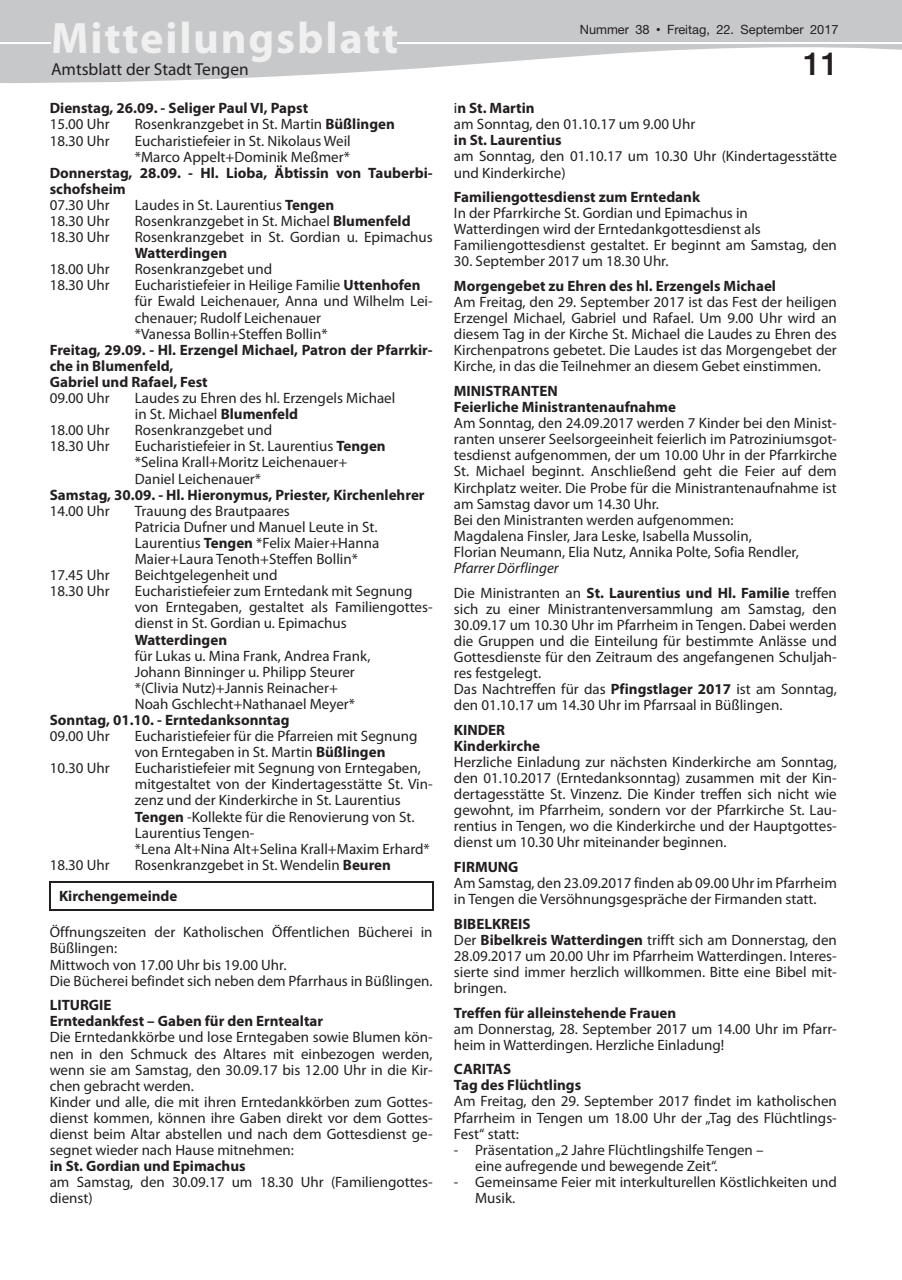
<style>
.page{position:relative;width:902px;height:1280px;background:#fff}
.page>*{position:absolute;margin:0;border:0;box-sizing:border-box;transform-origin:0 0}
.t1{font:700 44.25px "Myriad Pro";letter-spacing:.04em;color:#f0f0f1}
.t2{font:500 31.95px "Helvetica Neue";color:#231f20}
.t3{font:17.4px "Myriad Pro";color:#231f20}
.t4{font:15px/16px "Myriad Pro";color:#231f20}
.t5{font:700 15px/16px "Myriad Pro";color:#231f20}
.t6{font:12.75px "Helvetica Neue";color:#231f20}
.s1{font-size:12.9px}
.s2{font-family:"M Twentieth Century";font-weight:500}
.s3{font-weight:700}
.s4{font-weight:400;font-style:italic}
.s5{font-weight:400}
</style>
<div class="page">
<svg style="left:1px;top:0;width:900px;height:83px;fill:#c7c8ca"></svg>
<svg style="left:0;top:0;width:1px;height:83px"></svg>
<div style="left:53px;top:22px;width:344px;height:40px;background:#c7c8ca"></div>
<hr style="left:0;top:42px;width:51px;height:1px;background:#fff">
<hr style="left:397px;top:42px;width:504px;height:1px;background:#fff">
<hr style="left:50px;top:881px;width:384px;height:1px;background:#231f20">
<svg style="left:50px;top:882px;width:1px;height:27px"></svg>
<hr style="left:432px;top:882px;width:2px;height:27px;background:#231f20">
<hr style="left:50px;top:909px;width:384px;height:1px;background:#231f20">
<h1 class="t1" style="left:51px;top:9px;width:349px">Mitteilungsblatt</h1>
<p class="t6" style="left:579px;top:22px;width:260px">Nummer <span class="s1">38</span> <span class="s2">•</span> Freitag, 22. September 2017</p>
<p class="t3" style="left:51px;top:59px;width:199px">Amtsblatt der Stadt Tengen</p>
<h2 class="t2" style="left:803px;top:45px;width:37px">11</h2>
<p class="t5" style="left:50px;top:100px;width:260px">Dienstag, 26.09. - Seliger Paul VI, Papst</p>
<p class="t4" style="left:50px;top:116px;width:62px">15.00 Uhr</p>
<p class="t4" style="left:135px;top:116px;width:261px">Rosenkranzgebet in St. Martin <span class="s3">Büßlingen</span></p>
<p class="t4" style="left:50px;top:132px;width:62px">18.30 Uhr</p>
<p class="t4" style="left:135px;top:132px;width:217px">Eucharistiefeier in St. Nikolaus Weil *Marco Appelt+Dominik Meßmer*</p>
<p class="t5" style="left:50px;top:164px;width:384px">Donnerstag, 28.09. - Hl. Lioba, Äbtissin von Tauberbi&shy;schofsheim</p>
<p class="t4" style="left:50px;top:197px;width:62px">07.30 Uhr</p>
<p class="t4" style="left:135px;top:197px;width:201px">Laudes in St. Laurentius <span class="s3">Tengen</span></p>
<p class="t4" style="left:50px;top:213px;width:62px">18.30 Uhr</p>
<p class="t4" style="left:135px;top:213px;width:277px">Rosenkranzgebet in St. Michael <span class="s3">Blumenfeld</span></p>
<p class="t4" style="left:50px;top:229px;width:62px">18.30 Uhr</p>
<p class="t4" style="left:135px;top:229px;width:299px">Rosenkranzgebet in St. Gordian u. Epimachus</p>
<p class="t5" style="left:135px;top:245px;width:94px">Watterdingen</p>
<p class="t4" style="left:50px;top:261px;width:62px">18.00 Uhr</p>
<p class="t4" style="left:135px;top:261px;width:139px">Rosenkranzgebet und</p>
<p class="t4" style="left:50px;top:277px;width:62px">18.30 Uhr</p>
<p class="t4" style="left:135px;top:277px;width:299px">Eucharistiefeier in Heilige Familie <span class="s3">Uttenhofen </span>für Ewald Leichenauer, Anna und Wilhelm Lei&shy;chenauer; Rudolf Leichenauer<br>*Vanessa Bollin+Steffen Bollin*</p>
<p class="t5" style="left:50px;top:341px;width:384px">Freitag, 29.09. - Hl. Erzengel Michael, Patron der Pfarrkir&shy;che in Blumenfeld,<br>Gabriel und Rafael, Fest</p>
<p class="t4" style="left:50px;top:390px;width:62px">09.00 Uhr</p>
<p class="t4" style="left:135px;top:390px;width:262px">Laudes zu Ehren des hl. Erzengels Michael in St. Michael <span class="s3">Blumenfeld</span></p>
<p class="t4" style="left:50px;top:422px;width:62px">18.00 Uhr</p>
<p class="t4" style="left:135px;top:422px;width:139px">Rosenkranzgebet und</p>
<p class="t4" style="left:50px;top:438px;width:62px">18.30 Uhr</p>
<p class="t4" style="left:135px;top:438px;width:252px">Eucharistiefeier in St. Laurentius <span class="s3">Tengen </span>*Selina Krall+Moritz Leichenauer+<br>Daniel Leichenauer*</p>
<p class="t5" style="left:50px;top:486px;width:376px">Samstag, 30.09. - Hl. Hieronymus, Priester, Kirchenlehrer</p>
<p class="t4" style="left:50px;top:502px;width:62px">14.00 Uhr</p>
<p class="t4" style="left:135px;top:502px;width:246px">Trauung des Brautpaares<br>Patricia Dufner und Manuel Leute in St.<br>Laurentius <span class="s3">Tengen</span> *Felix Maier+Hanna Maier+Laura Tenoth+Steffen Bollin*</p>
<p class="t4" style="left:50px;top:567px;width:62px">17.45 Uhr</p>
<p class="t4" style="left:135px;top:567px;width:144px">Beichtgelegenheit und</p>
<p class="t4" style="left:50px;top:583px;width:62px">18.30 Uhr</p>
<p class="t4" style="left:135px;top:583px;width:299px">Eucharistiefeier zum Erntedank mit Segnung von Erntegaben, gestaltet als Familiengottes&shy;dienst in St. Gordian u. Epimachus</p>
<p class="t5" style="left:135px;top:631px;width:94px">Watterdingen</p>
<p class="t4" style="left:135px;top:647px;width:237px">für Lukas u. Mina Frank, Andrea Frank, Johann Binninger u. Philipp Steurer *(Clivia Nutz)+Jannis Reinacher+ Noah Gschlecht+Nathanael Meyer*</p>
<p class="t5" style="left:50px;top:711px;width:241px">Sonntag, 01.10. - Erntedanksonntag</p>
<p class="t4" style="left:50px;top:728px;width:62px">09.00 Uhr</p>
<p class="t4" style="left:135px;top:728px;width:284px">Eucharistiefeier für die Pfarreien mit Segnung von Erntegaben in St. Martin <span class="s3">Büßlingen</span></p>
<p class="t4" style="left:50px;top:760px;width:62px">10.30 Uhr</p>
<p class="t4" style="left:135px;top:760px;width:299px">Eucharistiefeier mit Segnung von Erntegaben, mitgestaltet von der Kindertagesstätte St. Vin&shy;zenz und der Kinderkirche in St. Laurentius <span class="s3">Tengen</span> -Kollekte für die Renovierung von St.<br>Laurentius Tengen-<br>*Lena Alt+Nina Alt+Selina Krall+Maxim Erhard*</p>
<p class="t4" style="left:50px;top:856px;width:62px">18.30 Uhr</p>
<p class="t4" style="left:59px;top:849px;width:333px;line-height:31.5px;text-indent:76px">Rosenkranzgebet in St. Wendelin <span class="s3">Beuren<br>Kirchengemeinde</span></p>
<p class="t4" style="left:50px;top:924px;width:384px">Öffnungszeiten der Katholischen Öffentlichen Bücherei in Büßlingen:<br>Mittwoch von 17.00 Uhr bis 19.00 Uhr.<br>Die Bücherei befindet sich neben dem Pfarrhaus in Büßlingen.</p>
<p class="t5" style="left:50px;top:997px;width:275px">LITURGIE<br>Erntedankfest – Gaben für den Erntealtar</p>
<p class="t4" style="left:50px;top:1029px;width:384px">Die Erntedankkörbe und lose Erntegaben sowie Blumen kön&shy;nen in den Schmuck des Altares mit einbezogen werden, wenn sie am Samstag, den 30.09.17 bis 12.00 Uhr in die Kir&shy;chen gebracht werden.<br>Kinder und alle, die mit ihren Erntedankkörben zum Gottes&shy;dienst kommen, können ihre Gaben direkt vor dem Gottes&shy;dienst beim Altar abstellen und nach dem Gottesdienst ge&shy;segnet wieder nach Hause mitnehmen:</p>
<p class="t5" style="left:50px;top:1157px;width:197px">in St. Gordian und Epimachus</p>
<p class="t4" style="left:50px;top:1174px;width:384px">am Samstag, den 30.09.17 um 18.30 Uhr (Familiengottes&shy;dienst)</p>
<p class="t4" style="left:454px;top:100px;width:243px">i<span class="s3">n St. Martin<br></span>am Sonntag, den 01.10.17 um 9.00 Uhr</p>
<p class="t5" style="left:454px;top:132px;width:109px">in St. Laurentius</p>
<p class="t4" style="left:454px;top:148px;width:384px">am Sonntag, den 01.10.17 um 10.30 Uhr (Kindertagesstätte und Kinderkirche)</p>
<p class="t5" style="left:454px;top:189px;width:248px">Familiengottesdienst zum Erntedank</p>
<p class="t4" style="left:454px;top:205px;width:384px">In der Pfarrkirche St. Gordian und Epimachus in<br>Watterdingen wird der Erntedankgottesdienst als<br>Familiengottesdienst gestaltet. Er beginnt am Samstag, den</p>
<p class="t4" style="left:454px;top:253px;width:216px">30. September 2017 um 18.30 Uhr.</p>
<p class="t5" style="left:454px;top:277px;width:323px">Morgengebet zu Ehren des hl. Erzengels Michael</p>
<p class="t4" style="left:454px;top:294px;width:384px;text-align:justify">Am Freitag, den 29. September 2017 ist das Fest der heiligen Erzengel Michael, Gabriel und Rafael. Um 9.00 Uhr wird an diesem Tag in der Kirche St. Michael die Laudes zu Ehren des Kirchenpatrons gebetet. Die Laudes ist das Morgengebet der Kirche, in das die Teilnehmer an diesem Gebet einstimmen.</p>
<p class="t5" style="left:454px;top:382px;width:224px">MINISTRANTEN<br>Feierliche Ministrantenaufnahme</p>
<p class="t4" style="left:454px;top:415px;width:384px">Am Sonntag, den 24.09.2017 werden 7 Kinder bei den Minist&shy;ranten unserer Seelsorgeeinheit feierlich im Patroziniumsgot&shy;tesdienst aufgenommen, der um 10.00 Uhr in der Pfarrkirche St. Michael beginnt. Anschließend geht die Feier auf dem Kirchplatz weiter. Die Probe für die Ministrantenaufnahme ist am Samstag davor um 14.30 Uhr.<br>Bei den Ministranten werden aufgenommen:<br>Magdalena Finsler, Jara Leske, Isabella Mussolin,<br>Florian Neumann, Elia Nutz, Annika Polte, Sofia Rendler,</p>
<p class="t5" style="left:454px;top:555px;width:384px;line-height:24.6px"><span class="s4">Pfarrer Dörflinger<br></span><span class="s5">Die Ministranten an</span> St. Laurentius und Hl. Familie <span class="s5">treffen</span></p>
<p class="t4" style="left:454px;top:600px;width:384px">sich zu einer Ministrantenversammlung am Samstag, den 30.09.17 um 10.30 Uhr im Pfarrheim in Tengen. Dabei werden die Gruppen und die Einteilung für bestimmte Anlässe und Gottesdienste für den Zeitraum des angefangenen Schuljah&shy;res festgelegt.<br>Das Nachtreffen für das <span class="s3">Pfingstlager 2017</span> ist am Sonntag, den 01.10.17 um 14.30 Uhr im Pfarrsaal in Büßlingen.</p>
<p class="t5" style="left:454px;top:721px;width:88px">KINDER<br>Kinderkirche</p>
<p class="t4" style="left:454px;top:754px;width:384px;text-align:justify">Herzliche Einladung zur nächsten Kinderkirche am Sonntag, den 01.10.2017 (Erntedanksonntag) zusammen mit der Kin&shy;dertagesstätte St. Vinzenz. Die Kinder treffen sich nicht wie gewohnt, im Pfarrheim, sondern vor der Pfarrkirche St. Lau&shy;rentius in Tengen, wo die Kinderkirche und der Hauptgottes&shy;dienst um 10.30 Uhr miteinander beginnen.</p>
<p class="t5" style="left:454px;top:858px;width:66px">FIRMUNG</p>
<p class="t4" style="left:454px;top:875px;width:384px">Am Samstag, den 23.09.2017 finden ab 09.00 Uhr im Pfarrheim in Tengen die Versöhnungsgespräche der Firmanden statt.</p>
<p class="t4" style="left:454px;top:915px;width:384px"><span class="s3">BIBELKREIS<br></span>Der <span class="s3">Bibelkreis Watterdingen</span> trifft sich am Donnerstag, den 28.09.2017 um 20.00 Uhr im Pfarrheim Watterdingen. Interes&shy;sierte sind immer herzlich willkommen. Bitte eine Bibel mit&shy;bringen.</p>
<p class="t5" style="left:454px;top:1004px;width:224px">Treffen für alleinstehende Frauen</p>
<p class="t4" style="left:454px;top:1020px;width:384px">am Donnerstag, 28. September 2017 um 14.00 Uhr im Pfarr&shy;heim in Watterdingen. Herzliche Einladung!</p>
<p class="t5" style="left:454px;top:1061px;width:129px">CARITAS<br>Tag des Flüchtlings</p>
<p class="t4" style="left:454px;top:1093px;width:384px;text-align:justify">Am Freitag, den 29. September 2017 findet im katholischen Pfarrheim in Tengen um 18.00 Uhr der „Tag des Flüchtlings-Fest“ statt:</p>
<p class="t4" style="left:475px;top:1141px;width:290px;text-indent:-21px">- Präsentation „2 Jahre Flüchtlingshilfe Tengen – eine aufregende und bewegende Zeit“.</p>
<p class="t4" style="left:475px;top:1173px;width:363px;text-indent:-21px">- Gemeinsame Feier mit interkulturellen Köstlichkeiten und<br>Musik.</p>
</div>
